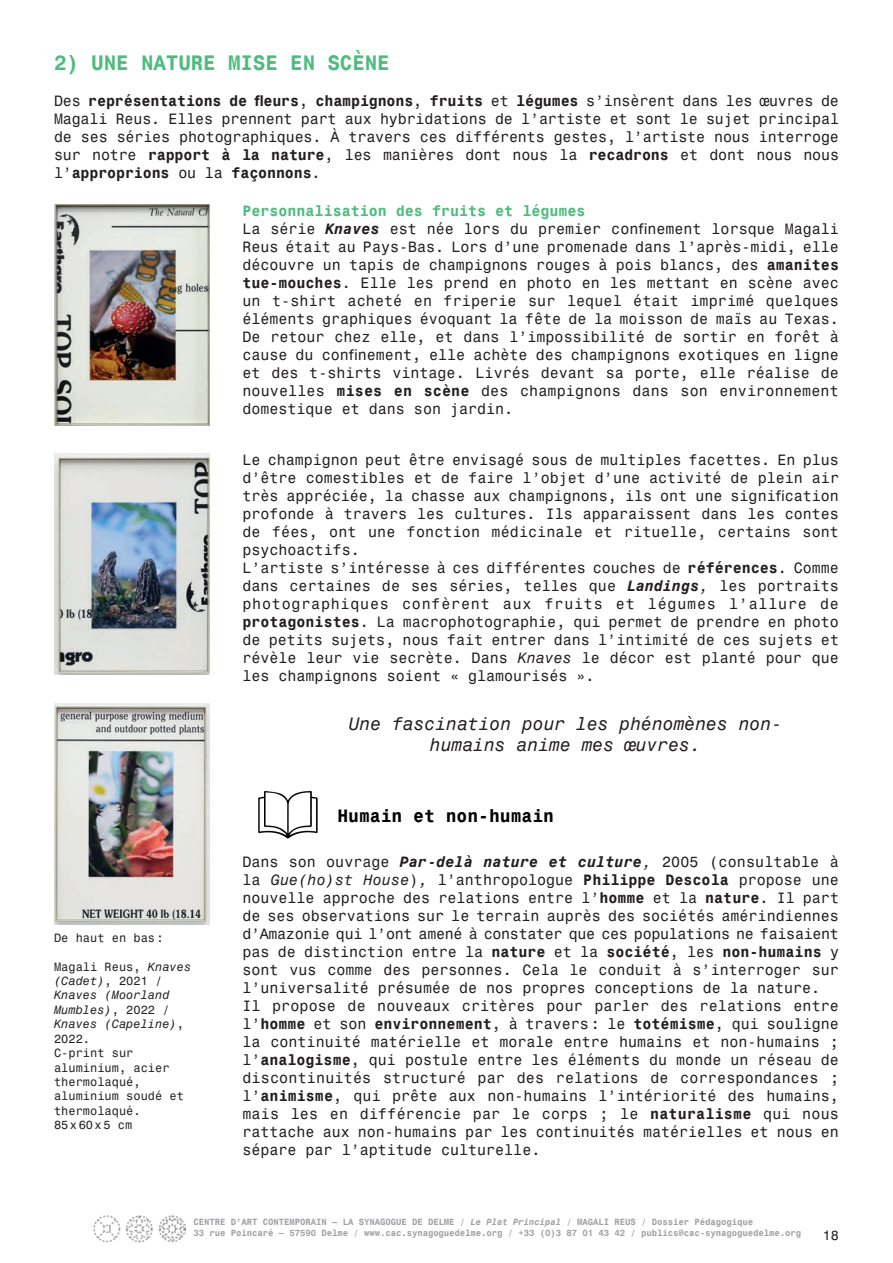
<style>
.page{position:relative;width:893px;height:1263px;background:#fff}
.page>*{position:absolute;margin:0;border:0;box-sizing:border-box;transform-origin:0 0}
.t1{font:700 21px "Monospace 821 BT";letter-spacing:-.01em;color:#4ebc7e}
.t2{font:italic 18px/21.6px "Monospace 821 BT";color:#231f20;text-align:center}
.t3{font:700 18px "Monospace 821 BT";color:#000001}
.t4{font:15px/18px "Monospace 821 BT";color:#231f20}
.t5{font:13.5px "Monospace 821 BT";color:#231f20}
.t6{font:12px/14.4px "Monospace 821 BT";color:#231f20}
.t7{font:700 9px/10.8px "Monospace 821 BT";letter-spacing:-.01em;color:#a0a1a5}
.s1{font-weight:700}
.s2{font-weight:700;color:#4ebc7e}
.s3{font-weight:700;font-style:italic}
.s4{font-style:italic}
</style>
<div class="page">
<img style="left:93px;top:1215px;width:92px;height:27px">
<img style="left:54px;top:204px;width:156px;height:221px">
<img style="left:54px;top:454px;width:156px;height:221px">
<img style="left:54px;top:703px;width:156px;height:221px">
<img style="left:258px;top:791px;width:60px;height:48px">
<h1 class="t1" style="left:54px;top:50px;width:337px">2) UNE NATURE MISE EN SCÈNE</h1>
<p class="t4" style="left:54px;top:92px;width:786px;text-align:justify">Des <span class="s1">représentations de fleurs</span>, <span class="s1">champignons</span>, <span class="s1">fruits</span> et <span class="s1">légumes</span> s’insèrent dans les œuvres de Magali Reus. Elles prennent part aux hybridations de l’artiste et sont le sujet principal de ses séries photographiques. À travers ces différents gestes, l’artiste nous interroge sur notre <span class="s1">rapport à la nature</span>, les manières dont nous la <span class="s1">recadrons</span> et dont nous nous l’<span class="s1">approprions</span> ou la <span class="s1">façonnons</span>.</p>
<p class="t4" style="left:242px;top:201px;width:598px"><span class="s2">Personnalisation des fruits et légumes<br></span>La série <span class="s3">Knaves</span> est née lors du premier confinement lorsque Magali Reus était au Pays-Bas. Lors d’une promenade dans l’après-midi, elle découvre un tapis de champignons rouges à pois blancs, des <span class="s1">amanites tue-mouches</span>. Elle les prend en photo en les mettant en scène avec un t-shirt acheté en friperie sur lequel était imprimé quelques éléments graphiques évoquant la fête de la moisson de maïs au Texas.<br>De retour chez elle, et dans l’impossibilité de sortir en forêt à cause du confinement, elle achète des champignons exotiques en ligne et des t-shirts vintage. Livrés devant sa porte, elle réalise de nouvelles <span class="s1">mises en scène</span> des champignons dans son environnement domestique et dans son jardin.</p>
<p class="t4" style="left:242px;top:451px;width:598px">Le champignon peut être envisagé sous de multiples facettes. En plus d’être comestibles et de faire l’objet d’une activité de plein air très appréciée, la chasse aux champignons, ils ont une signification profonde à travers les cultures. Ils apparaissent dans les contes de fées, ont une fonction médicinale et rituelle, certains sont psychoactifs.<br>L’artiste s’intéresse à ces différentes couches de <span class="s1">références</span>. Comme dans certaines de ses séries, telles que <span class="s3">Landings</span><span class="s4">,</span> les portraits photographiques confèrent aux fruits et légumes l’allure de <span class="s1">protagonistes</span>. La macrophotographie, qui permet de prendre en photo de petits sujets, nous fait entrer dans l’intimité de ces sujets et révèle leur vie secrète. Dans <span class="s4">Knaves</span> le décor est planté pour que les champignons soient « glamourisés ».</p>
<p class="t6" style="left:54px;top:930px;width:111px">De haut en bas:</p>
<p class="t6" style="left:54px;top:959px;width:139px">Magali Reus, <span class="s4">Knaves (Cadet)</span>, 2021 /<br><span class="s4">Knaves (Moorland<br>Mumbles)</span>, 2022 /<br><span class="s4">Knaves (Capeline)</span>,<br>2022.<br>C-print sur aluminium, acier thermolaqué, aluminium soudé et thermolaqué.<br>85x60x5 cm</p>
<p class="t2" style="left:349px;top:712px;width:435px">Une fascination pour les phénomènes non&shy;humains anime mes œuvres.</p>
<p class="t3" style="left:337px;top:804px;width:218px">Humain et non-humain</p>
<p class="t4" style="left:242px;top:852px;width:598px">Dans son ouvrage <span class="s3">Par-delà nature et culture</span><span class="s4">,</span> 2005 (consultable à la <span class="s4">Gue(ho)st House</span>)<span class="s4">,</span> l’anthropologue <span class="s1">Philippe Descola</span> propose une nouvelle approche des relations entre l’<span class="s1">homme</span> et la <span class="s1">nature</span>. Il part de ses observations sur le terrain auprès des sociétés amérindiennes d’Amazonie qui l’ont amené à constater que ces populations ne faisaient pas de distinction entre la <span class="s1">nature</span> et la <span class="s1">société</span>, les <span class="s1">non-humains</span> y sont vus comme des personnes. Cela le conduit à s’interroger sur l’universalité présumée de nos propres conceptions de la nature.<br>Il propose de nouveaux critères pour parler des relations entre l’<span class="s1">homme</span> et son <span class="s1">environnement</span>, à travers: le <span class="s1">totémisme</span>, qui souligne la continuité matérielle et morale entre humains et non-humains ; l’<span class="s1">analogisme</span>, qui postule entre les éléments du monde un réseau de discontinuités structuré par des relations de correspondances ; l’<span class="s1">animisme</span>, qui prête aux non-humains l’intériorité des humains, mais les en différencie par le corps ; le <span class="s1">naturalisme</span> qui nous rattache aux non-humains par les continuités matérielles et nous en sépare par l’aptitude culturelle.</p>
<p class="t7" style="left:194px;top:1216px;width:609px">CENTRE D’ART CONTEMPORAIN – LA SYNAGOGUE DE DELME / <span class="s4">Le Plat Principal</span> / MAGALI REUS / Dossier Pédagogique<br>33 rue Poincaré – 57590 Delme / www.cac.synagoguedelme.org / +33 (0)3 87 01 43 42 / publics@cac-synagoguedelme.org</p>
<p class="t5" style="left:823px;top:1227px;width:18px">18</p>
</div>
